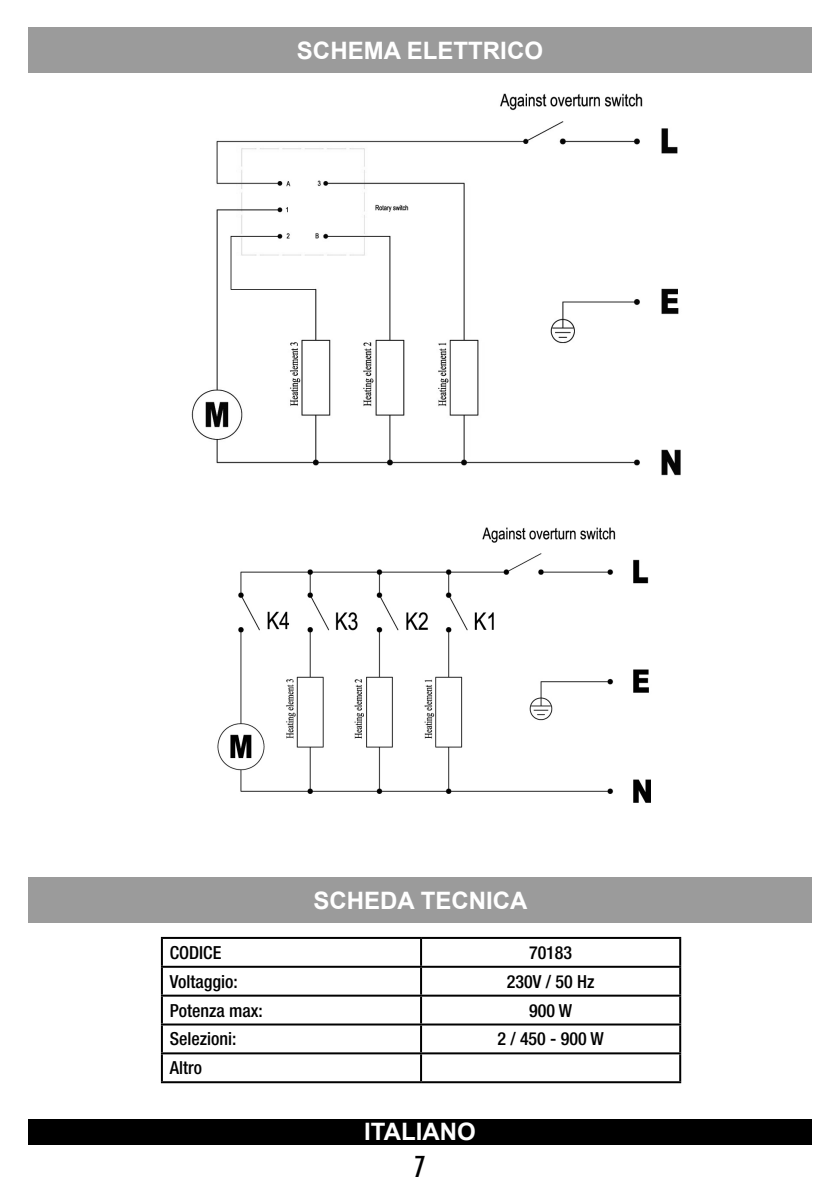
<style>
.page{position:relative;width:840px;height:1191px;background:#fff}
.page>*{position:absolute;margin:0;border:0;box-sizing:border-box;transform-origin:0 0}
.t1{font:500 condensed 28px "Futura";color:#000}
.t2{font:700 24px "Arial";color:#fff}
.t3{font:500 condensed 18px "Helvetica Neue LT Pro";color:#000}
</style>
<div class="page">
<div style="left:28px;top:1119px;width:783px;height:25px;background:#000"></div>
<div style="left:28px;top:27px;width:783px;height:46px;background:#9b9b9b"></div>
<div style="left:28px;top:877px;width:783px;height:45px;background:#9b9b9b"></div>
<hr style="left:161px;top:937px;width:260px;height:2px;background:#000">
<hr style="left:161px;top:939px;width:2px;height:26px;background:#000">
<hr style="left:421px;top:937px;width:259px;height:2px;background:#000">
<hr style="left:420px;top:939px;width:2px;height:26px;background:#000">
<hr style="left:678px;top:939px;width:2px;height:26px;background:#000">
<hr style="left:161px;top:965px;width:260px;height:2px;background:#000">
<hr style="left:161px;top:967px;width:2px;height:27px;background:#000">
<hr style="left:421px;top:965px;width:259px;height:2px;background:#000">
<hr style="left:420px;top:967px;width:2px;height:27px;background:#000">
<hr style="left:678px;top:967px;width:2px;height:27px;background:#000">
<hr style="left:161px;top:994px;width:260px;height:2px;background:#000">
<hr style="left:161px;top:996px;width:2px;height:27px;background:#000">
<hr style="left:421px;top:994px;width:259px;height:2px;background:#000">
<hr style="left:420px;top:996px;width:2px;height:27px;background:#000">
<hr style="left:678px;top:996px;width:2px;height:27px;background:#000">
<hr style="left:161px;top:1023px;width:260px;height:2px;background:#000">
<hr style="left:161px;top:1025px;width:2px;height:27px;background:#000">
<hr style="left:421px;top:1023px;width:259px;height:2px;background:#000">
<hr style="left:420px;top:1025px;width:2px;height:27px;background:#000">
<hr style="left:678px;top:1025px;width:2px;height:27px;background:#000">
<hr style="left:161px;top:1052px;width:260px;height:2px;background:#000">
<hr style="left:161px;top:1054px;width:2px;height:27px;background:#000">
<hr style="left:421px;top:1052px;width:259px;height:2px;background:#000">
<hr style="left:420px;top:1054px;width:2px;height:27px;background:#000">
<hr style="left:678px;top:1054px;width:2px;height:27px;background:#000">
<hr style="left:161px;top:1081px;width:260px;height:2px;background:#000">
<hr style="left:421px;top:1081px;width:259px;height:2px;background:#000">
<img style="left:217px;top:527px;width:434px;height:276px">
<img style="left:191px;top:93px;width:490px;height:383px">
<h2 class="t2" style="left:297px;top:35px;width:247px">SCHEMA ELETTRICO</h2>
<h2 class="t2" style="left:313px;top:884px;width:215px">SCHEDA TECNICA</h2>
<p class="t3" style="left:170px;top:941px;width:53px">CODICE</p>
<p class="t3" style="left:528px;top:941px;width:45px">70183</p>
<p class="t3" style="left:170px;top:970px;width:69px">Voltaggio:</p>
<p class="t3" style="left:506px;top:970px;width:89px">230V / 50 Hz</p>
<p class="t3" style="left:170px;top:999px;width:94px">Potenza max:</p>
<p class="t3" style="left:529px;top:999px;width:44px">900 W</p>
<p class="t3" style="left:170px;top:1028px;width:68px">Selezioni:</p>
<p class="t3" style="left:497px;top:1028px;width:108px">2 / 450 - 900 W</p>
<p class="t3" style="left:170px;top:1057px;width:34px">Altro</p>
<h2 class="t2" style="left:364px;top:1116px;width:113px">ITALIANO</h2>
<h1 class="t1" style="left:414px;top:1148px;width:13px">7</h1>
</div>
